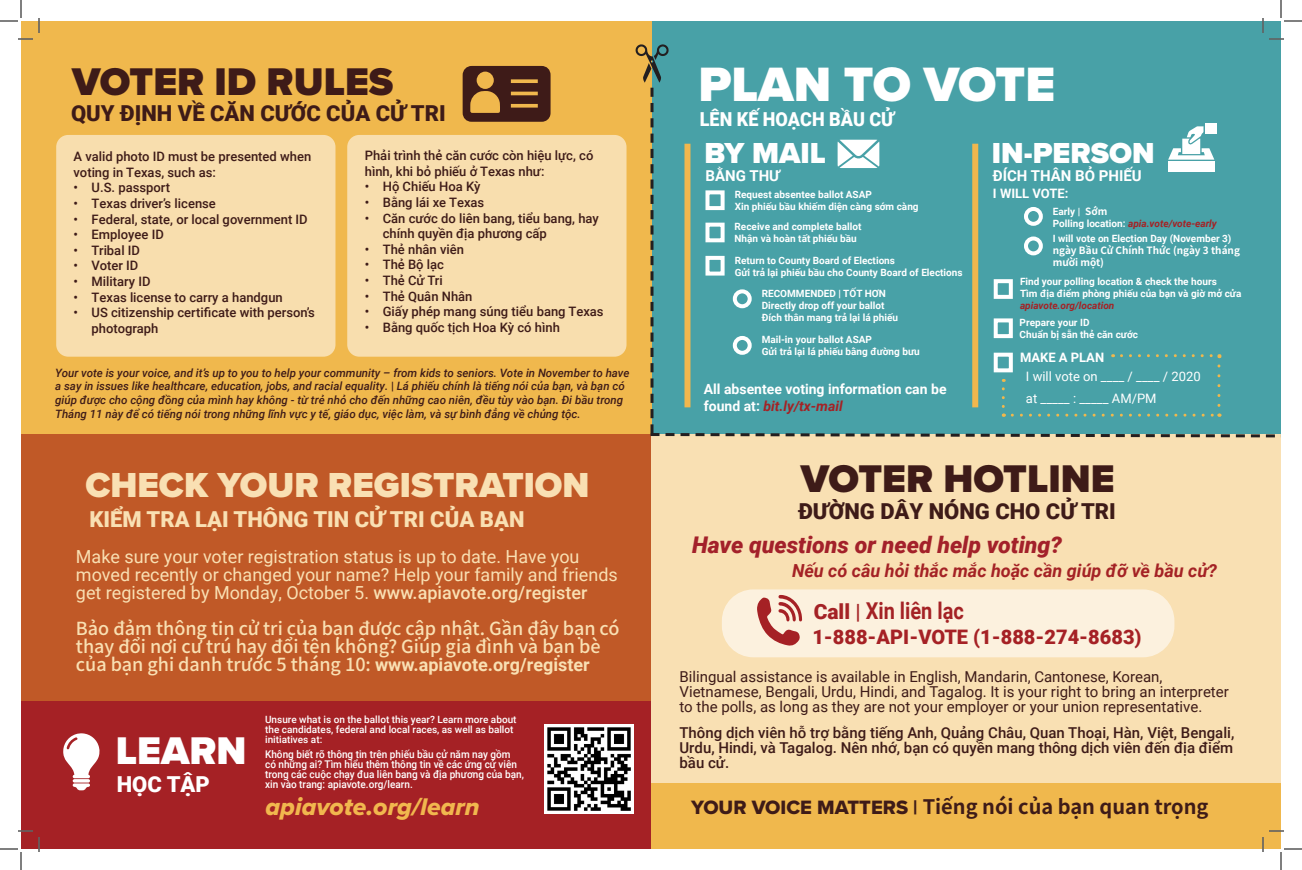
<style>
.page{position:relative;width:1302px;height:870px;background:#fff}
.page>*{position:absolute;margin:0;border:0;box-sizing:border-box;transform-origin:0 0}
.t1{font:900 50px "Proxima Nova";color:#fff}
.t2{font:900 40px "Proxima Nova";color:#3e1b18}
.t3{font:900 40px "Proxima Nova";color:#fff}
.t4{font:900 36px "Proxima Nova";color:#f9e0b3}
.t5{font:900 30px "Proxima Nova";color:#fff}
.t6{font:25px "Proxima Nova Extrabld It";color:#f1b74e}
.t7{font:700 23.2px "Roboto";color:#a42225;scale:.86 1}
.t8{font:italic 900 23px "Roboto";color:#a3212a}
.t9{font:900 22px "Roboto";color:#3e1b18}
.t10{font:900 22px "Roboto";color:#f9e0b3}
.t11{font:900 22px "Roboto";color:#fff}
.t12{font:700 20px "Noto Sans CJ Ksc";color:#3e1b18}
.t13{font:900 20px "Roboto";color:#a52125}
.t14{font:900 19.3px "Roboto";color:#fff;scale:.93 1}
.t15{font:18px/18px "Roboto";color:#f9e0b3}
.t16{font:500 18px/18px "Noto Sans CJ Ksc";color:#f9e0b3}
.t17{font:italic 700 18px "Roboto";color:#a42225}
.t18{font:15px/15px "Roboto";color:#3e1b18}
.t19{font:500 15px/15px "Roboto";color:#3e1b18;text-align:justify}
.t20{font:700 15px "Roboto";color:#fff}
.t21{font:700 14px/16.8px "Roboto";color:#fff}
.t22{font:500 13px/15.6px "Roboto";color:#3e1b18}
.t23{font:13px "Roboto";color:#fff}
.t24{font:700 13px "Roboto";color:#fff}
.t25{font:italic 500 11.5px/13.8px "Roboto";color:#3e1b18}
.t26{font:500 10.6px/10px "Roboto";color:#fff;scale:.94 1}
.t27{font:700 10px "Roboto";color:#fff}
.t28{font:500 10px/10px "Roboto";color:#fff}
.t29{font:italic 700 10px "Roboto";color:#a42225}
.t30{font:700 10px/12px "Noto Sans CJ Ksc";color:#fff}
.s1{font-style:normal}
.s2{font-weight:500}
.s3{font-family:"Roboto";font-weight:700}
.s4{font-family:"Noto Sans CJ Ksc"}
.s5{font-style:normal;color:#fff}
.s6{font-style:italic;color:#a42225}
.s7{font-weight:900;font-size:21px}
.s8{font-weight:500;font-size:21px}
.s9{font-family:"Proxima Nova Extrabld";font-weight:400}
</style>
<div class="page">
<div style="left:43px;top:21px;width:1238px;height:824px;background:#f9e0b3"></div>
<div style="left:21px;top:21px;width:631px;height:413px;background:#f0b84d"></div>
<div style="left:21px;top:434px;width:630px;height:414px;background:#c05927"></div>
<div style="left:56px;top:135px;width:279px;height:222px;background:#f8deae;border-radius:12px"></div>
<div style="left:347px;top:135px;width:280px;height:222px;background:#f8deae;border-radius:12px"></div>
<svg style="left:463px;top:66px;width:88px;height:56px"></svg>
<div style="left:21px;top:701px;width:630px;height:148px;background:#a52125"></div>
<svg style="left:63px;top:733px;width:37px;height:57px"></svg>
<div style="left:722px;top:589px;width:452px;height:68px;background:#fcf1de;border-radius:32px"></div>
<svg style="left:757px;top:595px;width:45px;height:51px"></svg>
<div style="left:651px;top:783px;width:630px;height:66px;background:#f0b84d"></div>
<img style="left:545px;top:724px;width:89px;height:90px">
<svg style="left:0;top:0;width:40px;height:40px"></svg>
<svg style="left:0;top:830px;width:40px;height:40px"></svg>
<svg style="left:636px;top:0;width:666px;height:438px"></svg>
<svg style="left:1262px;top:830px;width:40px;height:40px"></svg>
<p class="t2" style="left:72px;top:52px;width:323px">VOTER ID RULES</p>
<p class="t9" style="left:71px;top:98px;width:376px">QUY ĐỊNH VỀ CĂN CƯỚC CỦA CỬ TRI</p>
<p class="t22" style="left:74px;top:148px;width:239px">A valid photo ID must be presented when voting in Texas, such as:</p>
<p class="t22" style="left:74px;top:180px;width:98px">• U.S. passport</p>
<p class="t22" style="left:74px;top:195px;width:144px">• Texas driver’s license</p>
<p class="t22" style="left:74px;top:211px;width:236px">• Federal, state, or local government ID</p>
<p class="t22" style="left:74px;top:226px;width:92px">• Employee ID</p>
<p class="t22" style="left:74px;top:242px;width:68px">• Tribal ID</p>
<p class="t22" style="left:74px;top:258px;width:66px">• Voter ID</p>
<p class="t22" style="left:74px;top:273px;width:78px">• Military ID</p>
<p class="t22" style="left:74px;top:289px;width:211px">• Texas license to carry a handgun</p>
<p class="t22" style="left:92px;top:304px;width:225px;text-indent:-18px">• US citizenship certificate with person’s photograph</p>
<p class="t22" style="left:365px;top:147px;width:230px">Phải trình thẻ căn cước còn hiệu lực, có hình, khi bỏ phiếu ở Texas như:</p>
<p class="t22" style="left:365px;top:179px;width:117px">• Hộ Chiếu Hoa Kỳ</p>
<p class="t22" style="left:365px;top:194px;width:121px">• Bằng lái xe Texas</p>
<p class="t22" style="left:383px;top:210px;width:218px;text-indent:-18px">• Căn cước do liên bang, tiểu bang, hay chính quyền địa phương cấp</p>
<p class="t22" style="left:365px;top:241px;width:101px">• Thẻ nhân viên</p>
<p class="t22" style="left:365px;top:257px;width:81px">• Thẻ Bộ lạc</p>
<p class="t22" style="left:365px;top:272px;width:80px">• Thẻ Cử Tri</p>
<p class="t22" style="left:365px;top:288px;width:109px">• Thẻ Quân Nhân</p>
<p class="t22" style="left:365px;top:303px;width:240px">• Giấy phép mang súng tiểu bang Texas</p>
<p class="t22" style="left:365px;top:319px;width:197px">• Bằng quốc tịch Hoa Kỳ có hình</p>
<p class="t25" style="left:55px;top:365px;width:576px">Your vote is your voice, and it’s up to you to help your community – from kids to seniors. Vote in November to have a say in issues like healthcare, education, jobs, and racial equality. <span class="s1">|</span> Lá phiếu chính là tiếng nói của bạn, và bạn có giúp được cho cộng đồng của mình hay không - từ trẻ nhỏ cho đến những cao niên, đều tùy vào bạn. Đi bầu trong Tháng 11 này để có tiếng nói trong những lĩnh vực y tế, giáo dục, việc làm, và sự bình đẳng về chủng tộc.</p>
<p class="t4" style="left:85px;top:458px;width:506px">CHECK YOUR REGISTRATION</p>
<p class="t10" style="left:89px;top:504px;width:436px">KIỂM TRA LẠI THÔNG TIN CỬ TRI CỦA BẠN</p>
<p class="t15" style="left:76px;top:547px;width:543px">Make sure your voter registration status is up to date. Have you moved recently or changed your name? Help your family and friends get registered by Monday, October 5. <span class="s2">www.apiavote.org/register</span></p>
<p class="t16" style="left:76px;top:620px;width:545px">Bảo đảm thông tin cử tri của bạn được cập nhật. Gần đây bạn có thay đổi nơi cư trú hay đổi tên không? Giúp gia đình và bạn bè của bạn ghi danh trước 5 tháng 10: <span class="s3">www.apiavote.org/register</span></p>
<p class="t3" style="left:116px;top:720px;width:132px">LEARN</p>
<p class="t11" style="left:117px;top:769px;width:95px">HỌC TẬP</p>
<p class="t28" style="left:265px;top:714px;width:253px">Unsure what is on the ballot this year? Learn more about the candidates, federal and local races, as well as ballot initiatives at:</p>
<p class="t26" style="left:265px;top:749px;width:277px">Không biết rõ thông tin trên phiếu bầu cử năm nay gồm có những ai? Tìm hiểu thêm thông tin về các ứng cử viên trong các cuộc chạy đua liên bang và địa phương của bạn, xin vào trang: apiavote.org/learn.</p>
<p class="t6" style="left:266px;top:788px;width:216px">apiavote.org/learn</p>
<p class="t1" style="left:698px;top:48px;width:358px">PLAN TO VOTE</p>
<p class="t14" style="left:700px;top:106px;width:211px">LÊN KẾ HOẠCH BẦU CỬ</p>
<p class="t5" style="left:704px;top:131px;width:123px">BY MAIL</p>
<p class="t5" style="left:992px;top:131px;width:164px">IN-PERSON</p>
<p class="t27" style="left:735px;top:188px;width:139px">Request absentee ballot ASAP</p>
<p class="t27" style="left:735px;top:200px;width:185px">Xin phiếu bầu khiếm diện càng sớm càng</p>
<p class="t20" style="left:706px;top:165px;width:76px">BẰNG THƯ</p>
<p class="t20" style="left:993px;top:165px;width:150px">ĐÍCH THÂN BỎ PHIẾU</p>
<p class="t27" style="left:1053px;top:204px;width:56px">Early | <span class="s4">Sớm</span></p>
<p class="t29" style="left:1053px;top:216px;width:165px"><span class="s5">Polling location:</span> apia.vote/vote-early</p>
<p class="t27" style="left:1053px;top:232px;width:180px">I will vote on Election Day (November 3)</p>
<p class="t30" style="left:1053px;top:245px;width:189px">ngày Bầu Cử Chính Thức (ngày 3 tháng mười một)</p>
<p class="t27" style="left:1020px;top:274px;width:198px">Find your polling location &amp; check the hours</p>
<p class="t27" style="left:1020px;top:286px;width:223px">Tìm địa điểm phòng phiếu của bạn và giờ mở cửa</p>
<p class="t29" style="left:1020px;top:298px;width:96px">apiavote.org/location</p>
<p class="t27" style="left:1020px;top:315px;width:71px">Prepare your ID</p>
<p class="t27" style="left:1020px;top:327px;width:120px">Chuẩn bị sẵn thẻ căn cước</p>
<p class="t24" style="left:1020px;top:348px;width:86px">MAKE A PLAN</p>
<p class="t23" style="left:1026px;top:368px;width:176px">I will vote on ____ / ____ / 2020</p>
<p class="t23" style="left:1026px;top:390px;width:132px">at _____ : _____ AM/PM</p>
<p class="t24" style="left:993px;top:185px;width:77px">I WILL VOTE:</p>
<p class="t27" style="left:735px;top:219px;width:128px">Receive and complete ballot</p>
<p class="t27" style="left:735px;top:231px;width:124px">Nhận và hoàn tất phiếu bầu</p>
<p class="t27" style="left:735px;top:254px;width:162px">Return to County Board of Elections</p>
<p class="t27" style="left:735px;top:266px;width:229px">Gửi trả lại phiếu bầu cho County Board of Elections</p>
<p class="t27" style="left:762px;top:287px;width:126px">RECOMMENDED | TỐT HƠN</p>
<p class="t27" style="left:762px;top:299px;width:124px">Directly drop off your ballot</p>
<p class="t27" style="left:762px;top:311px;width:138px">Đích thân mang trả lại lá phiếu</p>
<p class="t27" style="left:762px;top:333px;width:112px">Mail-in your ballot ASAP</p>
<p class="t27" style="left:762px;top:345px;width:160px">Gửi trả lại lá phiếu bằng đường bưu</p>
<p class="t21" style="left:704px;top:380px;width:244px">All absentee voting information can be found at: <span class="s6">bit.ly/tx-mail</span></p>
<p class="t2" style="left:801px;top:448px;width:315px">VOTER HOTLINE</p>
<p class="t9" style="left:798px;top:496px;width:319px">ĐƯỜNG DÂY NÓNG CHO CỬ TRI</p>
<p class="t8" style="left:692px;top:529px;width:372px">Have questions or need help voting?</p>
<p class="t17" style="left:792px;top:558px;width:426px">Nếu có câu hỏi thắc mắc hoặc cần giúp đỡ về bầu cử?</p>
<p class="t7" style="left:814px;top:594px;width:176px"><span class="s7">Call</span> <span class="s8">|</span> Xin liên lạc</p>
<p class="t13" style="left:812px;top:623px;width:331px">1-888-API-VOTE (1-888-274-8683)</p>
<p class="t18" style="left:680px;top:668px;width:551px">Bilingual assistance is available in English, Mandarin, Cantonese, Korean,<br>Vietnamese, Bengali, Urdu, Hindi, and Tagalog. It is your right to bring an interpreter to the polls, as long as they are not your employer or your union representative.</p>
<p class="t19" style="left:680px;top:724px;width:556px">Thông dịch viên hỗ trợ bằng tiếng Anh, Quảng Châu, Quan Thoại, Hàn, Việt, Bengali, Urdu, Hindi, và Tagalog. Nên nhớ, bạn có quyền mang thông dịch viên đến địa điểm bầu cử.</p>
<p class="t12" style="left:691px;top:795px;width:519px"><span class="s9">YOUR VOICE MATTERS |</span> Tiếng nói của bạn quan trọng</p>
</div>
